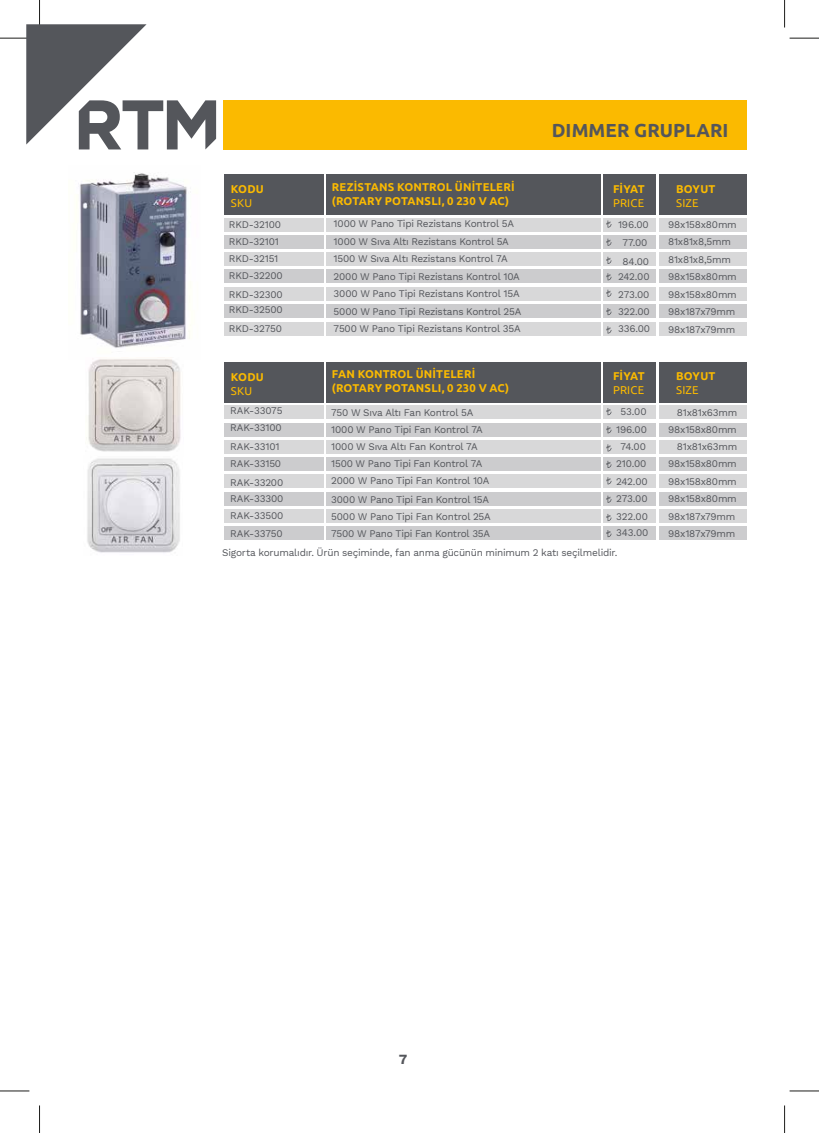
<style>
.page{position:relative;width:819px;height:1133px;background:#fff}
.page>*{position:absolute;margin:0;border:0;box-sizing:border-box;transform-origin:0 0}
.t1{font:700 18.75px "Ubuntu";letter-spacing:.005em;color:#54565b}
.t2{font:700 13.75px "Work Sans";color:#54565b}
.t3{font:700 11.25px/14.1px "Ubuntu";letter-spacing:.015em;color:#fbba00}
.t4{font:11.25px "Ubuntu";letter-spacing:.015em;color:#fbba00}
.t5{font:10px/17.5px "Work Sans";letter-spacing:-.02em;color:#54565b}
</style>
<div class="page">
<svg style="left:39px;top:1105px;width:1px;height:27px"></svg>
<svg style="left:789px;top:38px;width:29px;height:1px"></svg>
<svg style="left:0;top:1090px;width:29px;height:1px"></svg>
<svg style="left:789px;top:1090px;width:29px;height:1px"></svg>
<svg style="left:0;top:0;width:216px;height:149px"></svg>
<div style="left:224px;top:100px;width:522px;height:49px;background:#fbba00"></div>
<div style="left:224px;top:174px;width:99px;height:41px;background:#54565b"></div>
<div style="left:603px;top:174px;width:52px;height:41px;background:#54565b"></div>
<div style="left:658px;top:174px;width:88px;height:41px;background:#54565b"></div>
<div style="left:326px;top:174px;width:274px;height:41px;background:#54565b"></div>
<div style="left:224px;top:218px;width:99px;height:14px;background:#d8d8d9"></div>
<div style="left:603px;top:218px;width:52px;height:14px;background:#d8d8d9"></div>
<div style="left:658px;top:218px;width:88px;height:14px;background:#d8d8d9"></div>
<div style="left:326px;top:218px;width:274px;height:14px;background:#d8d8d9"></div>
<div style="left:224px;top:235px;width:99px;height:14px;background:#ccccce"></div>
<div style="left:603px;top:235px;width:52px;height:14px;background:#ccccce"></div>
<div style="left:658px;top:235px;width:88px;height:14px;background:#ccccce"></div>
<div style="left:326px;top:235px;width:274px;height:14px;background:#ccccce"></div>
<div style="left:224px;top:269px;width:99px;height:14px;background:#ccccce"></div>
<div style="left:603px;top:269px;width:52px;height:14px;background:#ccccce"></div>
<div style="left:658px;top:269px;width:88px;height:14px;background:#ccccce"></div>
<div style="left:326px;top:269px;width:274px;height:14px;background:#ccccce"></div>
<div style="left:224px;top:252px;width:99px;height:14px;background:#d8d8d9"></div>
<div style="left:603px;top:252px;width:52px;height:14px;background:#d8d8d9"></div>
<div style="left:658px;top:252px;width:88px;height:14px;background:#d8d8d9"></div>
<div style="left:326px;top:252px;width:274px;height:14px;background:#d8d8d9"></div>
<div style="left:224px;top:287px;width:99px;height:14px;background:#d8d8d9"></div>
<div style="left:603px;top:287px;width:52px;height:14px;background:#d8d8d9"></div>
<div style="left:658px;top:287px;width:88px;height:14px;background:#d8d8d9"></div>
<div style="left:326px;top:287px;width:274px;height:14px;background:#d8d8d9"></div>
<div style="left:224px;top:304px;width:99px;height:14px;background:#ccccce"></div>
<div style="left:603px;top:304px;width:52px;height:14px;background:#ccccce"></div>
<div style="left:658px;top:304px;width:88px;height:14px;background:#ccccce"></div>
<div style="left:326px;top:304px;width:274px;height:14px;background:#ccccce"></div>
<div style="left:224px;top:322px;width:99px;height:14px;background:#d8d8d9"></div>
<div style="left:603px;top:322px;width:52px;height:14px;background:#d8d8d9"></div>
<div style="left:658px;top:322px;width:88px;height:14px;background:#d8d8d9"></div>
<div style="left:326px;top:322px;width:274px;height:14px;background:#d8d8d9"></div>
<svg style="left:606px;top:220px;width:5px;height:8px"></svg>
<svg style="left:606px;top:239px;width:5px;height:7px"></svg>
<svg style="left:606px;top:257px;width:5px;height:7px"></svg>
<svg style="left:606px;top:273px;width:5px;height:7px"></svg>
<svg style="left:606px;top:290px;width:5px;height:7px"></svg>
<svg style="left:606px;top:308px;width:5px;height:7px"></svg>
<svg style="left:606px;top:326px;width:5px;height:8px"></svg>
<div style="left:224px;top:361px;width:99px;height:41px;background:#54565b"></div>
<div style="left:603px;top:361px;width:52px;height:41px;background:#54565b"></div>
<div style="left:658px;top:361px;width:88px;height:41px;background:#54565b"></div>
<div style="left:326px;top:361px;width:274px;height:41px;background:#54565b"></div>
<div style="left:224px;top:405px;width:99px;height:14px;background:#d8d8d9"></div>
<div style="left:603px;top:405px;width:52px;height:14px;background:#d8d8d9"></div>
<div style="left:658px;top:405px;width:88px;height:14px;background:#d8d8d9"></div>
<div style="left:326px;top:405px;width:274px;height:14px;background:#d8d8d9"></div>
<div style="left:224px;top:422px;width:99px;height:14px;background:#ccccce"></div>
<div style="left:603px;top:422px;width:52px;height:14px;background:#ccccce"></div>
<div style="left:658px;top:422px;width:88px;height:14px;background:#ccccce"></div>
<div style="left:326px;top:422px;width:274px;height:14px;background:#ccccce"></div>
<div style="left:224px;top:457px;width:99px;height:14px;background:#ccccce"></div>
<div style="left:603px;top:457px;width:52px;height:14px;background:#ccccce"></div>
<div style="left:658px;top:457px;width:88px;height:14px;background:#ccccce"></div>
<div style="left:326px;top:457px;width:274px;height:14px;background:#ccccce"></div>
<div style="left:224px;top:440px;width:99px;height:14px;background:#d8d8d9"></div>
<div style="left:603px;top:440px;width:52px;height:14px;background:#d8d8d9"></div>
<div style="left:658px;top:440px;width:88px;height:14px;background:#d8d8d9"></div>
<div style="left:326px;top:440px;width:274px;height:14px;background:#d8d8d9"></div>
<div style="left:224px;top:474px;width:99px;height:14px;background:#d8d8d9"></div>
<div style="left:603px;top:474px;width:52px;height:14px;background:#d8d8d9"></div>
<div style="left:658px;top:474px;width:88px;height:14px;background:#d8d8d9"></div>
<div style="left:326px;top:474px;width:274px;height:14px;background:#d8d8d9"></div>
<div style="left:224px;top:492px;width:99px;height:14px;background:#ccccce"></div>
<div style="left:603px;top:492px;width:52px;height:14px;background:#ccccce"></div>
<div style="left:658px;top:492px;width:88px;height:14px;background:#ccccce"></div>
<div style="left:326px;top:492px;width:274px;height:14px;background:#ccccce"></div>
<div style="left:224px;top:509px;width:99px;height:14px;background:#d8d8d9"></div>
<div style="left:603px;top:509px;width:52px;height:14px;background:#d8d8d9"></div>
<div style="left:658px;top:509px;width:88px;height:14px;background:#d8d8d9"></div>
<div style="left:326px;top:509px;width:274px;height:14px;background:#d8d8d9"></div>
<svg style="left:606px;top:408px;width:5px;height:7px"></svg>
<svg style="left:606px;top:426px;width:5px;height:7px"></svg>
<svg style="left:606px;top:444px;width:5px;height:8px"></svg>
<svg style="left:606px;top:461px;width:5px;height:7px"></svg>
<svg style="left:606px;top:477px;width:5px;height:7px"></svg>
<svg style="left:606px;top:495px;width:5px;height:8px"></svg>
<div style="left:224px;top:526px;width:99px;height:14px;background:#ccccce"></div>
<div style="left:603px;top:526px;width:52px;height:14px;background:#ccccce"></div>
<div style="left:658px;top:526px;width:88px;height:14px;background:#ccccce"></div>
<div style="left:326px;top:526px;width:274px;height:14px;background:#ccccce"></div>
<svg style="left:606px;top:530px;width:5px;height:7px"></svg>
<svg style="left:606px;top:514px;width:5px;height:7px"></svg>
<img style="left:76px;top:172px;width:114px;height:176px">
<img style="left:86px;top:359px;width:95px;height:93px">
<img style="left:87px;top:458px;width:93px;height:95px">
<p class="t3" style="left:231px;top:182px;width:34px">KODU</p>
<p class="t4" style="left:231px;top:196px;width:23px">SKU</p>
<p class="t5" style="left:229px;top:216px;width:55px;line-height:17.1px">RKD-32100<br>RKD-32101<br>RKD-32151<br>RKD-32200</p>
<p class="t5" style="left:229px;top:287px;width:55px;line-height:15.9px">RKD-32300<br>RKD-32500</p>
<p class="t5" style="left:229px;top:320px;width:55px">RKD-32750</p>
<p class="t3" style="left:231px;top:369px;width:34px">KODU</p>
<p class="t4" style="left:231px;top:384px;width:23px">SKU</p>
<p class="t5" style="left:230px;top:403px;width:54px;line-height:17.1px">RAK-33075<br>RAK-33100</p>
<p class="t5" style="left:230px;top:438px;width:52px;line-height:17.1px">RAK-33101<br>RAK-33150</p>
<p class="t5" style="left:230px;top:475px;width:55px;line-height:15.9px">RAK-33200<br>RAK-33300</p>
<p class="t5" style="left:230px;top:507px;width:55px">RAK-33500<br>RAK-33750</p>
<p class="t3" style="left:332px;top:179px;width:184px">REZİSTANS KONTROL ÜNİTELERİ (ROTARY POTANSLI, 0 230 V AC)</p>
<p class="t5" style="left:333px;top:215px;width:182px">1000 W Pano Tipi Rezistans Kontrol 5A<br>1000 W Sıva Altı Rezistans Kontrol 5A</p>
<p class="t5" style="left:333px;top:249px;width:188px;line-height:18.4px">1500 W Sıva Altı Rezistans Kontrol 7A<br>2000 W Pano Tipi Rezistans Kontrol 10A</p>
<p class="t5" style="left:333px;top:285px;width:189px;line-height:18.4px">3000 W Pano Tipi Rezistans Kontrol 15A<br>5000 W Pano Tipi Rezistans Kontrol 25A</p>
<p class="t5" style="left:333px;top:320px;width:188px">7500 W Pano Tipi Rezistans Kontrol 35A</p>
<p class="t3" style="left:332px;top:367px;width:179px">FAN KONTROL ÜNİTELERİ (ROTARY POTANSLI, 0 230 V AC)</p>
<p class="t5" style="left:331px;top:404px;width:160px;line-height:17.1px">750 W Sıva Altı Fan Kontrol 5A<br>1000 W Pano Tipi Fan Kontrol 7A<br>1000 W Sıva Altı Fan Kontrol 7A<br>1500 W Pano Tipi Fan Kontrol 7A<br>2000 W Pano Tipi Fan Kontrol 10A</p>
<p class="t5" style="left:331px;top:491px;width:161px">3000 W Pano Tipi Fan Kontrol 15A<br>5000 W Pano Tipi Fan Kontrol 25A</p>
<p class="t5" style="left:331px;top:525px;width:160px">7500 W Pano Tipi Fan Kontrol 35A</p>
<h1 class="t1" style="left:551px;top:119px;width:178px">DIMMER GRUPLARI</h1>
<p class="t3" style="left:612px;top:181px;width:33px">FİYAT</p>
<p class="t4" style="left:612px;top:196px;width:33px">PRICE</p>
<p class="t5" style="left:617px;top:216px;width:32px;line-height:18.4px;text-align:center">196.00<br>77.00<br>84.00</p>
<p class="t5" style="left:617px;top:268px;width:34px;text-align:justify">242.00<br>273.00<br>322.00<br>336.00</p>
<p class="t3" style="left:612px;top:369px;width:33px">FİYAT</p>
<p class="t4" style="left:612px;top:383px;width:33px">PRICE</p>
<p class="t5" style="left:616px;top:402px;width:32px;line-height:18.4px;text-align:center">53.00<br>196.00</p>
<p class="t5" style="left:616px;top:438px;width:33px;text-align:center">74.00<br>210.00<br>242.00<br>273.00</p>
<p class="t5" style="left:616px;top:509px;width:34px;line-height:15.9px">322.00<br>343.00</p>
<p class="t3" style="left:676px;top:181px;width:41px">BOYUT</p>
<p class="t4" style="left:676px;top:196px;width:24px">SIZE</p>
<p class="t5" style="left:667px;top:216px;width:70px">98x158x80mm<br>81x81x8,5mm<br>81x81x8,5mm<br>98x158x80mm<br>98x158x80mm<br>98x187x79mm<br>98x187x79mm</p>
<p class="t3" style="left:676px;top:369px;width:41px">BOYUT</p>
<p class="t4" style="left:676px;top:383px;width:24px">SIZE</p>
<p class="t5" style="left:667px;top:404px;width:71px;text-align:right">81x81x63mm<br>98x158x80mm</p>
<p class="t5" style="left:667px;top:438px;width:71px;text-indent:9px">81x81x63mm<br>98x158x80mm<br>98x158x80mm<br>98x158x80mm<br>98x187x79mm<br>98x187x79mm</p>
<p class="t5" style="left:222px;top:544px;width:396px">Sigorta korumalıdır. Ürün seçiminde, fan anma gücünün minimum 2 katı seçilmelidir.</p>
<h2 class="t2" style="left:398px;top:1051px;width:10px">7</h2>
</div>
